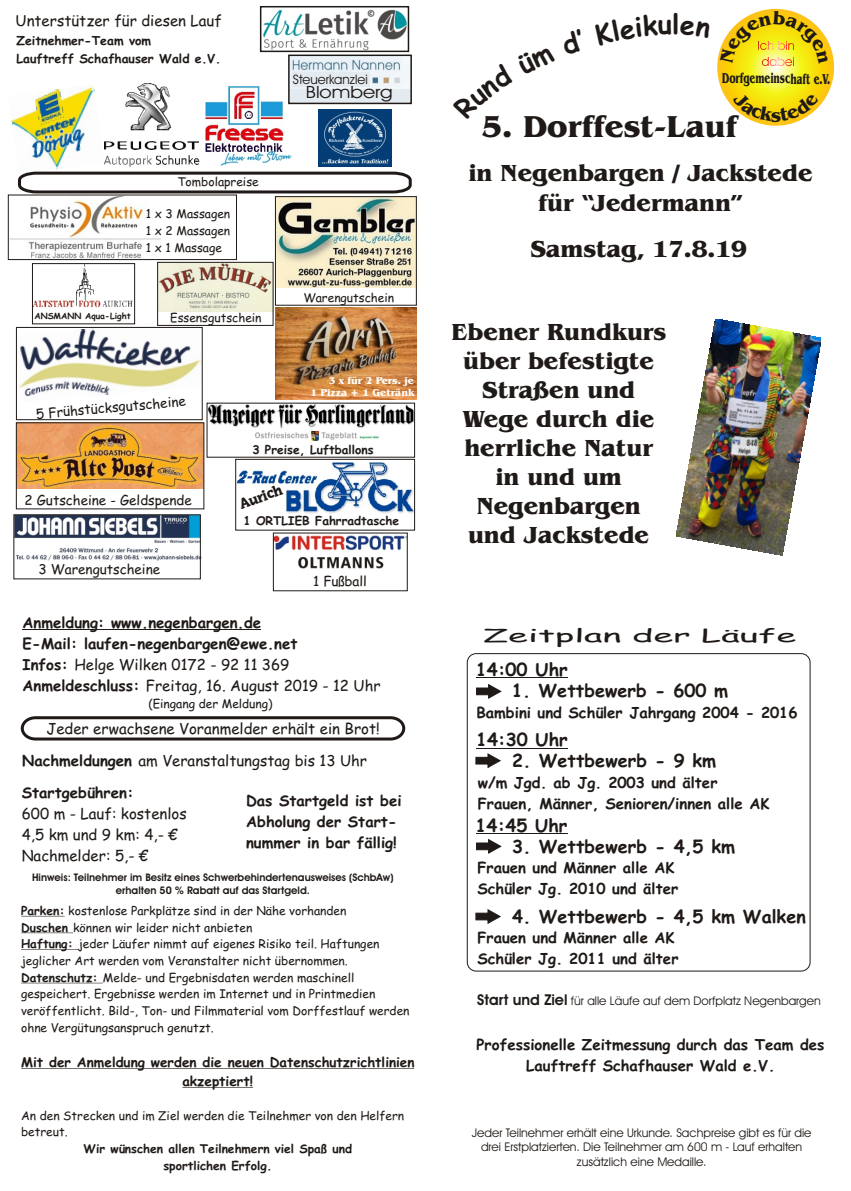
<style>
.page{position:relative;width:851px;height:1191px;background:#fff}
.page>*{position:absolute;margin:0;border:0;box-sizing:border-box;transform-origin:0 0}
.t1{font:700 31.2px "Benguiat Bk BT";color:#1f1a17}
.t2{font:700 27px "Comic Sans MS";color:#1f1a17}
.t3{font:700 24px/29.1px "Benguiat Bk BT";color:#1f1a17;text-align:center}
.t4{font:700 18px "Comic Sans MS";color:#1f1a17}
.t5{font:18px "Comic Sans MS";color:#1f1a17;scale:2 1}
.t6{font:16.95px "Avant Garde Bk BT";color:#1f1a17;scale:1.18 1}
.t7{font:700 15px/20.9px "Comic Sans MS";color:#1f1a17}
.t8{font:15px/20.9px "Comic Sans MS";color:#1f1a17}
.t9{font:700 14.85px "Benguiat Bk BT";letter-spacing:-.005em;color:#1f1a17;scale:.65 1}
.t10{font:14.25px "Commons";color:#1f1a17}
.t11{font:13.5px "Comic Sans MS";color:#1f1a17}
.t12{font:700 13.5px/18.8px "Comic Sans MS";color:#1f1a17;text-align:center}
.t13{font:13.05px "Avant Garde Bk BT";color:#1f1a17}
.t14{font:700 12.3px/17.2px "Comic Sans MS";color:#1f1a17}
.t15{font:12px/16.6px "Comic Sans MS";color:#1f1a17}
.t16{font:12px/14.4px "Avant Garde Bk BT";color:#1f1a17;text-align:center}
.t17{font:700 12px/16.6px "Comic Sans MS";color:#1f1a17;text-align:center}
.t18{font:700 10.5px/12.5px "Avant Garde Bk BT";color:#1f1a17;text-align:center}
.t19{font:700 10.2px/11.9px "Benguiat Bk BT";color:#fff;text-align:right}
.t20{font:700 8.55px "Comic Sans MS";color:#1f1a17}
.s1{font-weight:400}
.s2{font-weight:700}
.s3{font-weight:700;font-size:15px}
</style>
<div class="page">
<img style="left:16px;top:319px;width:187px;height:83px">
<div style="left:16px;top:327px;width:186px;height:93px;border:1px solid #1f1a17"></div>
<img style="left:11px;top:86px;width:84px;height:84px">
<hr style="left:476px;top:678px;width:91px;height:1px;background:#1f1a17">
<hr style="left:476px;top:748px;width:92px;height:1px;background:#1f1a17">
<hr style="left:475px;top:834px;width:92px;height:1px;background:#1f1a17">
<hr style="left:22px;top:629px;width:239px;height:1px;background:#1f1a17">
<hr style="left:21px;top:916px;width:44px;height:1px;background:#1f1a17">
<hr style="left:21px;top:933px;width:52px;height:1px;background:#1f1a17">
<hr style="left:21px;top:949px;width:57px;height:1px;background:#1f1a17">
<hr style="left:21px;top:983px;width:82px;height:1px;background:#1f1a17">
<hr style="left:21px;top:1068px;width:393px;height:1px;background:#1f1a17">
<hr style="left:182px;top:1087px;width:71px;height:1px;background:#1f1a17">
<svg style="left:18px;top:171px;width:394px;height:24px"></svg>
<svg style="left:476px;top:684px;width:25px;height:15px"></svg>
<svg style="left:475px;top:753px;width:25px;height:15px"></svg>
<svg style="left:476px;top:839px;width:25px;height:15px"></svg>
<svg style="left:475px;top:909px;width:25px;height:15px"></svg>
<div style="left:467px;top:653px;width:343px;height:318px;border:1px solid #1f1a17;border-radius:9px"></div>
<svg style="left:20px;top:716px;width:386px;height:25px"></svg>
<svg style="left:717px;top:9px;width:117px;height:117px;background:#f8e129"></svg>
<svg style="left:760px;top:64px;width:35px;height:4px"></svg>
<img style="left:318px;top:110px;width:74px;height:56px">
<img style="left:276px;top:308px;width:140px;height:92px">
<img style="left:8px;top:194px;width:154px;height:64px">
<div style="left:8px;top:195px;width:229px;height:65px;border:1px solid #1f1a17"></div>
<img style="left:18px;top:425px;width:184px;height:63px">
<img style="left:13px;top:514px;width:189px;height:48px">
<div style="left:14px;top:515px;width:186px;height:64px;border:1px solid #1f1a17"></div>
<img style="left:277px;top:198px;width:137px;height:90px">
<div style="left:275px;top:196px;width:141px;height:109px;border:1px solid #1f1a17"></div>
<img style="left:159px;top:264px;width:112px;height:47px">
<div style="left:157px;top:262px;width:116px;height:64px;border:1px solid #1f1a17"></div>
<img style="left:275px;top:534px;width:133px;height:35px">
<img style="left:237px;top:462px;width:176px;height:51px">
<div style="left:235px;top:459px;width:180px;height:71px;border:1px solid #1f1a17"></div>
<img style="left:104px;top:155px;width:95px;height:12px">
<img style="left:105px;top:83px;width:94px;height:67px">
<img style="left:34px;top:265px;width:99px;height:43px">
<div style="left:32px;top:263px;width:103px;height:61px;border:1px solid #1f1a17"></div>
<img style="left:209px;top:405px;width:204px;height:36px">
<img style="left:206px;top:87px;width:86px;height:79px">
<img style="left:676px;top:319px;width:145px;height:236px">
<img style="left:291px;top:58px;width:118px;height:31px">
<div style="left:291px;top:72px;width:78px;height:15px;background:#e3ebf0"></div>
<div style="left:289px;top:89px;width:122px;height:14px;background:#e3ebf0"></div>
<div style="left:288px;top:55px;width:124px;height:49px;border:2px solid #1f1a17"></div>
<img style="left:259px;top:8px;width:151px;height:44px">
<div style="left:260px;top:6px;width:149px;height:46px;border:2px solid #1f1a17"></div>
<svg style="left:126px;top:401px;width:26px;height:1px"></svg>
<svg style="left:732px;top:92px;width:87px;height:30px;background:#fada25"></svg>
<svg style="left:720px;top:11px;width:108px;height:53px"></svg>
<p class="t8" style="left:16px;top:12px;width:208px">Unterstützer für diesen Lauf</p>
<p class="t14" style="left:16px;top:33px;width:206px">Zeitnehmer-Team vom<br>Lauftreff Schafhauser Wald e.V.</p>
<p class="t15" style="left:177px;top:175px;width:83px">Tombolapreise</p>
<p class="t15" style="left:146px;top:207px;width:86px;text-align:justify">1 x 3 Massagen 1 x 2 Massagen 1 x 1 Massage</p>
<p class="t20" style="left:34px;top:312px;width:98px">ANSMANN Aqua-Light</p>
<p class="t15" style="left:170px;top:311px;width:93px">Essensgutschein</p>
<p class="t11" style="left:36px;top:408px;width:152px;rotate:-5deg">5 rühstücksg s heine</p>
<p class="t13" style="left:293px;top:74px;width:76px">Steuerkanzlei</p>
<h3 class="t6" style="left:306px;top:85px;width:75px">Blomberg</h3>
<p class="t15" style="left:303px;top:290px;width:92px">Warengutschein</p>
<p class="t19" style="left:310px;top:376px;width:106px">3 x für 2 Pers. je<br>1 Pizza + 1 Getränk</p>
<p class="t11" style="left:25px;top:494px;width:169px">2 Gutscheine - Geldspende</p>
<p class="t11" style="left:38px;top:563px;width:123px">3 Warengutscheine</p>
<p class="t17" style="left:252px;top:443px;width:123px">3 Preise, Luftballons</p>
<p class="t10" style="left:237px;top:496px;width:46px;rotate:-20deg">Aurich</p>
<p class="t17" style="left:243px;top:514px;width:157px">1 ORTLIEB Fahrradtasche</p>
<p class="t11" style="left:313px;top:576px;width:55px">1 Fußball</p>
<p class="t7" style="left:22px;top:614px;width:359px">Anmeldung: www.negenbargen.de<br>E-Mail: laufen-negenbargen@ewe.net<br>Infos: <span class="s1">Helge Wilken 0172 - 92 11 369<br></span>Anmeldeschluss: <span class="s1">Freitag, 16. August 2019 - 12 Uhr</span></p>
<p class="t15" style="left:148px;top:697px;width:126px">(Eingang der Meldung)</p>
<p class="t8" style="left:46px;top:720px;width:335px">Jeder erwachsene Voranmelder erhält ein Brot!</p>
<p class="t7" style="left:22px;top:747px;width:347px;line-height:31.7px">Nachmeldungen <span class="s1">am Veranstaltungstag bis 13 Uhr<br></span>Startgebühren:</p>
<p class="t8" style="left:22px;top:805px;width:167px">600 m - Lauf: kostenlos<br>4,5 km und 9 km: 4,- €<br>Nachmelder: 5,- €</p>
<p class="t7" style="left:246px;top:792px;width:157px">Das Startgeld ist bei<br>Abholung der Start&shy;nummer in bar fällig!</p>
<p class="t18" style="left:32px;top:873px;width:363px">Hinweis: Teilnehmer im Besitz eines Schwerbehindertenausweises (SchbAw) erhalten 50 % Rabatt auf das Startgeld.</p>
<p class="t15" style="left:21px;top:903px;width:390px"><span class="s2">Parken:</span> kostenlose Parkplätze sind in der Nähe vorhanden<br><span class="s2">Duschen</span> können wir leider nicht anbieten<br><span class="s2">Haftung:</span> jeder Läufer nimmt auf eigenes Risiko teil. Haftungen jeglicher Art werden vom Veranstalter nicht übernommen.<br><span class="s2">Datenschutz:</span> Melde- und Ergebnisdaten werden maschinell gespeichert. Ergebnisse werden im Internet und in Printmedien veröffentlicht. Bild-, Ton- und Filmmaterial vom Dorffestlauf werden ohne Vergütungsanspruch genutzt.</p>
<p class="t12" style="left:21px;top:1054px;width:395px">Mit der Anmeldung werden die neuen Datenschutzrichtlinien akzeptiert!</p>
<p class="t15" style="left:21px;top:1108px;width:384px">An den Strecken und im Ziel werden die Teilnehmer von den Helfern betreut.</p>
<p class="t17" style="left:84px;top:1142px;width:270px">Wir wünschen allen Teilnehmern viel Spaß und sportlichen Erfolg.</p>
<h2 class="t2" style="left:672px;top:12px;width:9px">l</h2>
<p class="t9" style="left:721px;top:72px;width:169px">Dorfgemeinschaft e.V.</p>
<h1 class="t1" style="left:481px;top:114px;width:257px">5. Dorffest-Lauf</h1>
<h3 class="t3" style="left:468px;top:159px;width:346px;line-height:30.5px">in Negenbargen / Jackstede für “Jedermann”</h3>
<h3 class="t3" style="left:530px;top:236px;width:218px">Samstag, 17.8.19</h3>
<h3 class="t3" style="left:451px;top:319px;width:216px">Ebener Rundkurs über befestigte<br>Straßen und<br>Wege durch die herrliche Natur in und um<br>Negenbargen und Jackstede</h3>
<h3 class="t5" style="left:483px;top:628px;width:158px">Zeitplan der Läufe</h3>
<h3 class="t4" style="left:476px;top:661px;width:93px">14:00 Uhr</h3>
<h3 class="t4" style="left:512px;top:683px;width:218px">1. Wettbewerb - 600 m</h3>
<p class="t7" style="left:476px;top:703px;width:322px">Bambini und Schüler Jahrgang 2004 - 2016</p>
<h3 class="t4" style="left:476px;top:732px;width:93px">14:30 Uhr</h3>
<h3 class="t4" style="left:512px;top:753px;width:205px">2. Wettbewerb - 9 km</h3>
<p class="t7" style="left:477px;top:774px;width:293px">w/m Jgd. ab Jg. 2003 und älter<br>Frauen, Männer, Senioren/innen alle AK</p>
<h3 class="t4" style="left:475px;top:817px;width:93px">14:45 Uhr</h3>
<h3 class="t4" style="left:512px;top:838px;width:224px">3. Wettbewerb - 4,5 km</h3>
<p class="t7" style="left:477px;top:859px;width:202px">Frauen und Männer alle AK<br>Schüler Jg. 2010 und älter</p>
<h3 class="t4" style="left:512px;top:908px;width:295px">4. Wettbewerb - 4,5 km Walken</h3>
<p class="t7" style="left:477px;top:929px;width:203px">Frauen und Männer alle AK<br>Schüler Jg. 2011 und älter</p>
<p class="t16" style="left:477px;top:995px;width:345px"><span class="s3">Start und Ziel</span> für alle Läufe auf dem Dorfplatz Negenbargen</p>
<p class="t7" style="left:476px;top:1035px;width:349px;text-align:center">Professionelle Zeitmessung durch das Team des<br>Lauftreff Schafhauser Wald e.V.</p>
<p class="t16" style="left:472px;top:1127px;width:341px">Jeder Teilnehmer erhält eine Urkunde. Sachpreise gibt es für die drei Erstplatzierten. Die Teilnehmer am 600 m - Lauf erhalten zusätzlich eine Medaille.</p>
</div>
